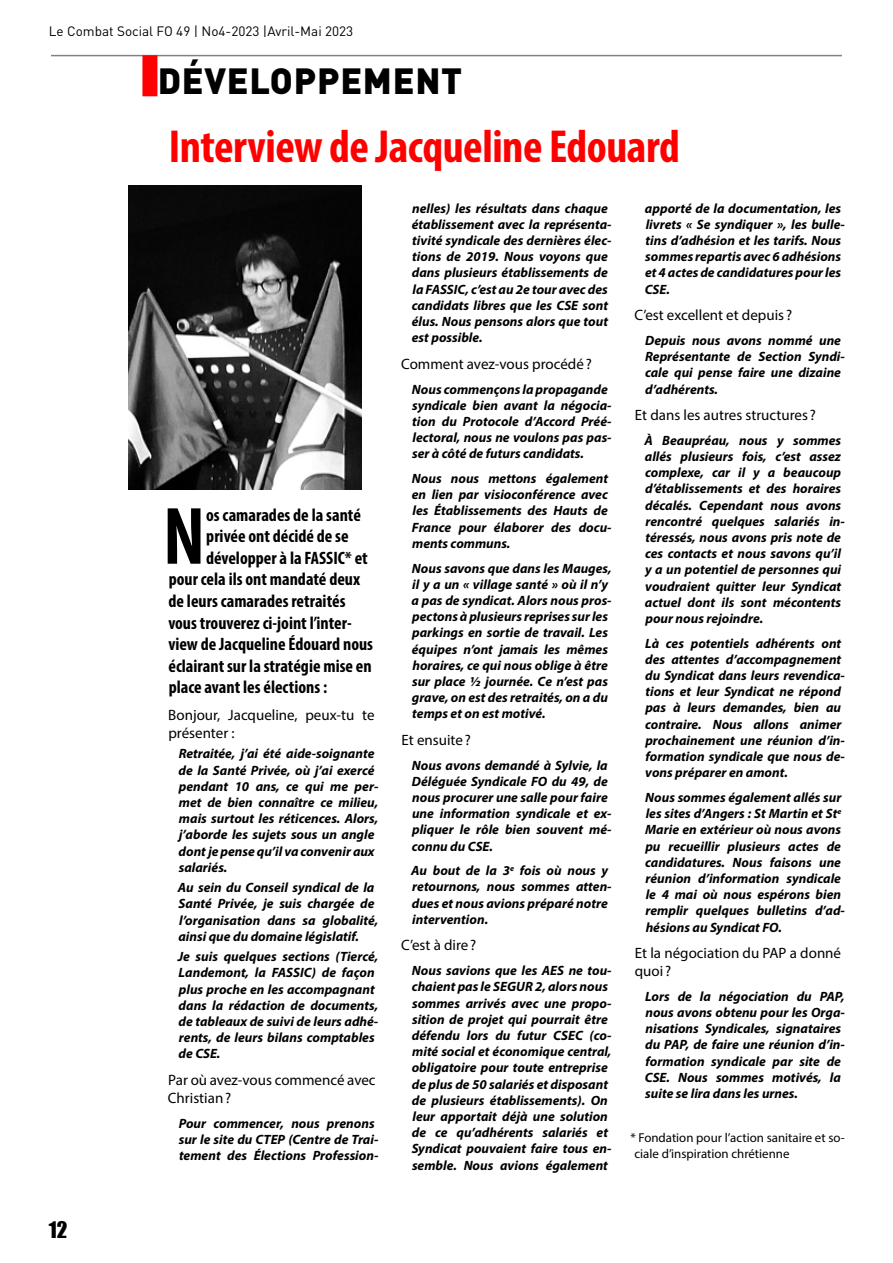
<style>
.page{position:relative;width:893px;height:1263px;background:#fff}
.page>*{position:absolute;margin:0;border:0;box-sizing:border-box;transform-origin:0 0}
.t1{font:700 condensed 82.05px "Myriad Pro";color:#000}
.t2{font:700 condensed 46.5px "Myriad Pro";letter-spacing:-.01em;color:#f00}
.t3{font:900 36px "DIN Pro";letter-spacing:.02em;color:#000}
.t4{font:21px "Impact";color:#000}
.t5{font:700 condensed 18px "Myriad Pro";color:#000}
.t6{font:15px/18px "Myriad Pro";color:#000}
.t7{font:italic 700 13.5px/16.2px "Myriad Pro";color:#000}
.t8{font:13.5px "DIN Pro";color:#000}
.t9{font:12.9px/15.5px "Myriad Pro";color:#000}
</style>
<div class="page">
<hr style="left:51px;top:55px;width:791px;height:1px;background:#808285">
<div style="left:142px;top:55px;width:15px;height:41px;background:#f00"></div>
<img style="left:128px;top:185px;width:233px;height:304px">
<p class="t8" style="left:49px;top:21px;width:306px">Le Combat Social FO 49 | No4-2023 |Avril-Mai 2023</p>
<h3 class="t3" style="left:158px;top:50px;width:306px">DÉVELOPPEMENT</h3>
<h2 class="t2" style="left:169px;top:118px;width:513px">Interview de Jacqueline Edouard</h2>
<h3 class="t4" style="left:49px;top:1213px;width:20px">12</h3>
<h1 class="t1" style="left:163px;top:485px;width:44px">N</h1>
<h3 class="t5" style="left:206px;top:503px;width:156px">os camarades de la santé</h3>
<h3 class="t5" style="left:206px;top:525px;width:144px">privée ont décidé de se</h3>
<h3 class="t5" style="left:206px;top:546px;width:163px">développer à la FASSIC* et</h3>
<h3 class="t5" style="left:169px;top:568px;width:193px">pour cela ils ont mandaté deux</h3>
<h3 class="t5" style="left:169px;top:590px;width:178px">de leurs camarades retraités</h3>
<h3 class="t5" style="left:168px;top:611px;width:185px">vous trouverez ci-joint l’inter-</h3>
<h3 class="t5" style="left:168px;top:633px;width:206px">view de Jacqueline Édouard nous</h3>
<h3 class="t5" style="left:169px;top:654px;width:205px">éclairant sur la stratégie mise en</h3>
<h3 class="t5" style="left:169px;top:676px;width:160px">place avant les élections :</h3>
<p class="t6" style="left:168px;top:705px;width:208px">Bonjour, Jacqueline, peux-tu te présenter :</p>
<p class="t7" style="left:179px;top:745px;width:201px">Retraitée, j’ai été aide-soignante de la Santé Privée, où j’ai exercé pendant 10 ans, ce qui me per&shy;met de bien connaître ce milieu, mais surtout les réticences. Alors, j’aborde les sujets sous un angle dont je pense qu’il va convenir aux salariés.</p>
<p class="t7" style="left:178px;top:879px;width:202px">Au sein du Conseil syndical de la Santé Privée, je suis chargée de l’organisation dans sa globalité, ainsi que du domaine législatif.</p>
<p class="t7" style="left:178px;top:948px;width:202px">Je suis quelques sections (Tiercé,<br>Landemont, la FASSIC) de façon plus proche en les accompagnant dans la rédaction de documents, de tableaux de suivi de leurs adhé&shy;rents, de leurs bilans comptables de CSE.</p>
<p class="t6" style="left:168px;top:1071px;width:209px">Par où avez-vous commencé avec<br>Christian?</p>
<p class="t7" style="left:179px;top:1114px;width:201px">Pour commencer, nous prenons sur le site du CTEP (Centre de Trai&shy;tement des Élections Profession-</p>
<p class="t7" style="left:412px;top:200px;width:201px">nelles) les résultats dans chaque établissement avec la représenta&shy;tivité syndicale des dernières élec&shy;tions de 2019. Nous voyons que dans plusieurs établissements de la FASSIC, c’est au 2e tour avec des candidats libres que les CSE sont élus. Nous pensons alors que tout est possible.</p>
<p class="t6" style="left:401px;top:354px;width:192px">Comment avez-vous procédé?</p>
<p class="t7" style="left:412px;top:380px;width:201px">Nous commençons la propagande syndicale bien avant la négocia&shy;tion du Protocole d’Accord Préé&shy;lectoral, nous ne voulons pas pas&shy;ser à côté de futurs candidats.</p>
<p class="t7" style="left:412px;top:470px;width:201px">Nous nous mettons également en lien par visioconférence avec les Établissements des Hauts de<br>France pour élaborer des docu&shy;ments communs.</p>
<p class="t7" style="left:412px;top:559px;width:201px">Nous savons que dans les Mauges, il y a un « village santé » où il n’y a pas de syndicat. Alors nous pros&shy;pectons à plusieurs reprises sur les parkings en sortie de travail. Les équipes n’ont jamais les mêmes horaires, ce qui nous oblige à être sur place ½ journée. Ce n’est pas grave, on est des retraités, on a du temps et on est motivé.</p>
<p class="t6" style="left:402px;top:731px;width:71px">Et ensuite?</p>
<p class="t7" style="left:412px;top:756px;width:201px">Nous avons demandé à Sylvie, la<br>Déléguée Syndicale FO du 49, de nous procurer une salle pour faire une information syndicale et ex&shy;pliquer le rôle bien souvent mé&shy;connu du CSE.</p>
<p class="t7" style="left:411px;top:862px;width:202px">Au bout de la 3<sup>e</sup> fois où nous y retournons, nous sommes atten&shy;dues et nous avions préparé notre intervention.</p>
<p class="t6" style="left:401px;top:936px;width:77px">C’est à dire?</p>
<p class="t7" style="left:412px;top:962px;width:201px">Nous savions que les AES ne tou&shy;chaient pas le SEGUR 2, alors nous sommes arrivés avec une propo&shy;sition de projet qui pourrait être défendu lors du futur CSEC (co&shy;mité social et économique central, obligatoire pour toute entreprise de plus de 50 salariés et disposant de plusieurs établissements). On leur apportait déjà une solution de ce qu’adhérents salariés et<br>Syndicat pouvaient faire tous en&shy;semble. Nous avions également</p>
<p class="t7" style="left:645px;top:200px;width:202px">apporté de la documentation, les livrets « Se syndiquer », les bulle&shy;tins d’adhésion et les tarifs. Nous sommes repartis avec 6 adhésions et 4 actes de candidatures pour les<br>CSE.</p>
<p class="t6" style="left:634px;top:306px;width:159px">C’est excellent et depuis ?</p>
<p class="t7" style="left:645px;top:332px;width:201px">Depuis nous avons nommé une<br>Représentante de Section Syndi&shy;cale qui pense faire une dizaine d’adhérents.</p>
<p class="t6" style="left:635px;top:406px;width:183px">Et dans les autres structures ?</p>
<p class="t7" style="left:644px;top:432px;width:202px">À Beaupréau, nous y sommes allés plusieurs fois, c’est assez complexe, car il y a beaucoup d’établissements et des horaires décalés. Cependant nous avons rencontré quelques salariés in&shy;téressés, nous avons pris note de ces contacts et nous savons qu’il y a un potentiel de personnes qui voudraient quitter leur Syndicat actuel dont ils sont mécontents pour nous rejoindre.</p>
<p class="t7" style="left:645px;top:634px;width:201px">Là ces potentiels adhérents ont des attentes d’accompagnement du Syndicat dans leurs revendica&shy;tions et leur Syndicat ne répond pas à leurs demandes, bien au contraire. Nous allons animer prochainement une réunion d’in&shy;formation syndicale que nous de&shy;vons préparer en amont.</p>
<p class="t7" style="left:645px;top:789px;width:201px">Nous sommes également allés sur les sites d’Angers : St Martin et St<sup>e<br></sup>Marie en extérieur où nous avons pu recueillir plusieurs actes de candidatures. Nous faisons une réunion d’information syndicale le 4 mai où nous espérons bien remplir quelques bulletins d’ad&shy;hésions au Syndicat FO.</p>
<p class="t6" style="left:635px;top:944px;width:208px">Et la négociation du PAP a donné quoi ?</p>
<p class="t7" style="left:645px;top:988px;width:202px">Lors de la négociation du PAP, nous avons obtenu pour les Orga&shy;nisations Syndicales, signataires du PAP, de faire une réunion d’in&shy;formation syndicale par site de<br>CSE. Nous sommes motivés, la suite se lira dans les urnes.</p>
<p class="t9" style="left:634px;top:1130px;width:212px;text-indent:-4px">* Fondation pour l’action sanitaire et so&shy;ciale d’inspiration chrétienne</p>
</div>
